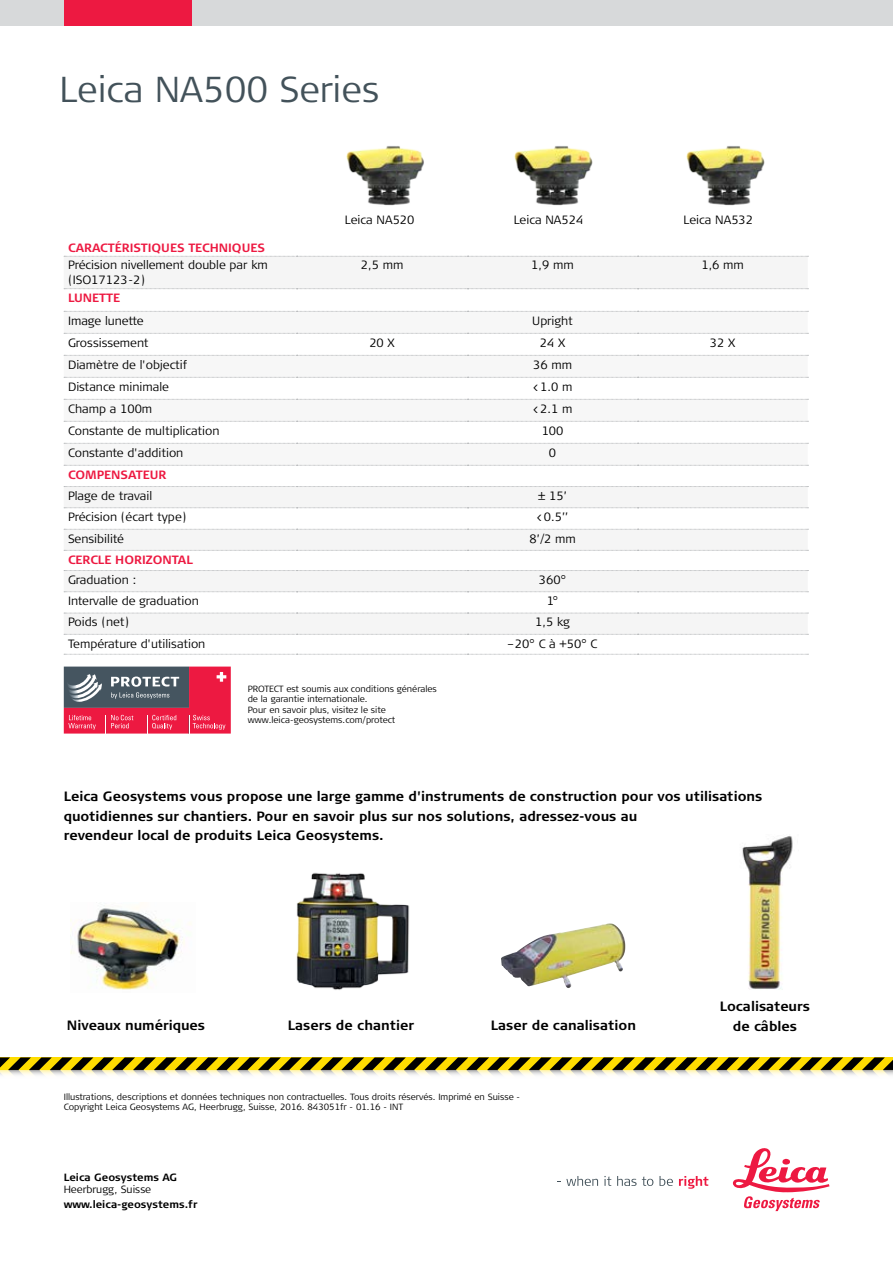
<style>
.page{position:relative;width:893px;height:1263px;background:#fff}
.page>*{position:absolute;margin:0;border:0;box-sizing:border-box;transform-origin:0 0}
.t1{font:300 36px "Signa Column";color:#43525a}
.t2{font:700 13.5px/19.5px "Signa Column";color:#000}
.t3{font:300 12px/15px "Signa Column";color:#000}
.t4{font:700 12px "Signa Column";color:#ed1941}
.t5{font:700 10.5px "Signa Column";color:#000}
.t6{font:300 10.5px "Signa Column";color:#000}
.t7{font:300 9px/10.5px "Signa Column";color:#000}
</style>
<div class="page">
<svg style="left:557px;top:1176px;width:41px;height:10px"></svg>
<svg style="left:604px;top:1176px;width:7px;height:10px"></svg>
<svg style="left:617px;top:1176px;width:36px;height:10px"></svg>
<svg style="left:659px;top:1176px;width:14px;height:10px"></svg>
<svg style="left:679px;top:1176px;width:29px;height:13px"></svg>
<svg style="left:733px;top:1148px;width:96px;height:63px"></svg>
<div style="left:0;top:0;width:893px;height:26px;background:#d7d9da"></div>
<div style="left:64px;top:0;width:127px;height:26px;background:#ed1941"></div>
<img style="left:296px;top:872px;width:114px;height:118px">
<img style="left:742px;top:836px;width:51px;height:153px">
<img style="left:501px;top:923px;width:125px;height:65px">
<img style="left:71px;top:905px;width:120px;height:85px">
<svg style="left:0;top:1057px;width:893px;height:18px;background:#a1933a"></svg>
<svg style="left:64px;top:332px;width:744px;height:133px"></svg>
<svg style="left:64px;top:508px;width:744px;height:146px"></svg>
<svg style="left:64px;top:256px;width:744px;height:1px"></svg>
<svg style="left:64px;top:486px;width:744px;height:1px"></svg>
<svg style="left:64px;top:529px;width:744px;height:1px"></svg>
<svg style="left:64px;top:570px;width:744px;height:1px"></svg>
<svg style="left:64px;top:613px;width:744px;height:1px"></svg>
<svg style="left:64px;top:654px;width:744px;height:1px"></svg>
<svg style="left:64px;top:443px;width:744px;height:1px"></svg>
<svg style="left:64px;top:465px;width:744px;height:1px"></svg>
<svg style="left:64px;top:550px;width:744px;height:1px"></svg>
<svg style="left:64px;top:288px;width:744px;height:1px"></svg>
<svg style="left:64px;top:311px;width:744px;height:1px"></svg>
<svg style="left:64px;top:333px;width:744px;height:1px"></svg>
<svg style="left:64px;top:377px;width:744px;height:1px"></svg>
<svg style="left:64px;top:355px;width:744px;height:1px"></svg>
<svg style="left:64px;top:399px;width:744px;height:1px"></svg>
<svg style="left:64px;top:421px;width:744px;height:1px"></svg>
<svg style="left:64px;top:507px;width:744px;height:1px"></svg>
<svg style="left:64px;top:591px;width:744px;height:1px"></svg>
<svg style="left:64px;top:634px;width:744px;height:1px"></svg>
<img style="left:346px;top:146px;width:78px;height:60px">
<img style="left:686px;top:146px;width:79px;height:60px">
<img style="left:514px;top:146px;width:79px;height:60px">
<svg style="left:64px;top:666px;width:167px;height:67px;background:#ac4a62"></svg>
<h1 class="t1" style="left:60px;top:67px;width:321px">Leica NA500 Series</h1>
<p class="t3" style="left:345px;top:212px;width:71px">Leica NA520</p>
<p class="t3" style="left:514px;top:213px;width:71px">Leica NA524</p>
<p class="t3" style="left:684px;top:213px;width:71px">Leica NA532</p>
<p class="t4" style="left:68px;top:240px;width:198px">CARACTÉRISTIQUES TECHNIQUES</p>
<p class="t3" style="left:68px;top:258px;width:201px">Précision nivellement double par km (ISO17123-2)</p>
<p class="t3" style="left:361px;top:258px;width:44px">2,5 mm</p>
<p class="t3" style="left:531px;top:258px;width:44px">1,9 mm</p>
<p class="t3" style="left:701px;top:258px;width:44px">1,6 mm</p>
<p class="t4" style="left:68px;top:290px;width:54px">LUNETTE</p>
<p class="t3" style="left:68px;top:313px;width:77px">Image lunette</p>
<p class="t3" style="left:532px;top:313px;width:42px">Upright</p>
<p class="t3" style="left:68px;top:335px;width:82px">Grossissement</p>
<p class="t3" style="left:369px;top:335px;width:27px">20 X</p>
<p class="t3" style="left:540px;top:335px;width:27px">24 X</p>
<p class="t3" style="left:710px;top:335px;width:27px">32 X</p>
<p class="t3" style="left:68px;top:357px;width:121px">Diamètre de l'objectif</p>
<p class="t3" style="left:533px;top:357px;width:40px">36 mm</p>
<p class="t3" style="left:68px;top:379px;width:102px">Distance minimale</p>
<p class="t3" style="left:533px;top:379px;width:41px">&lt;1.0 m</p>
<p class="t3" style="left:68px;top:401px;width:86px">Champ a 100m</p>
<p class="t3" style="left:533px;top:401px;width:41px">&lt;2.1 m</p>
<p class="t3" style="left:68px;top:423px;width:153px">Constante de multiplication</p>
<p class="t3" style="left:542px;top:423px;width:23px">100</p>
<p class="t3" style="left:68px;top:445px;width:117px">Constante d'addition</p>
<p class="t3" style="left:549px;top:445px;width:9px">0</p>
<p class="t4" style="left:68px;top:467px;width:100px">COMPENSATEUR</p>
<p class="t3" style="left:68px;top:488px;width:86px">Plage de travail</p>
<p class="t3" style="left:538px;top:488px;width:30px">± 15’</p>
<p class="t3" style="left:68px;top:510px;width:120px">Précision (écart type)</p>
<p class="t3" style="left:537px;top:510px;width:34px">&lt;0.5’’</p>
<p class="t3" style="left:68px;top:531px;width:58px">Sensibilité</p>
<p class="t3" style="left:529px;top:531px;width:48px">8’/2 mm</p>
<p class="t4" style="left:68px;top:552px;width:126px">CERCLE HORIZONTAL</p>
<p class="t3" style="left:68px;top:572px;width:70px">Graduation :</p>
<p class="t3" style="left:539px;top:572px;width:29px">360°</p>
<p class="t3" style="left:68px;top:594px;width:132px">Intervalle de graduation</p>
<p class="t3" style="left:547px;top:594px;width:13px">1°</p>
<p class="t3" style="left:68px;top:615px;width:63px">Poids (net)</p>
<p class="t3" style="left:535px;top:615px;width:36px">1,5 kg</p>
<p class="t3" style="left:68px;top:636px;width:139px">Température d'utilisation</p>
<p class="t3" style="left:508px;top:636px;width:91px">–20° C à +50° C</p>
<p class="t7" style="left:248px;top:683px;width:191px">PROTECT est soumis aux conditions générales de la garantie internationale.<br>Pour en savoir plus, visitez le site www.leica-geosystems.com/protect</p>
<p class="t2" style="left:64px;top:787px;width:700px">Leica Geosystems vous propose une large gamme d'instruments de construction pour vos utilisations quotidiennes sur chantiers. Pour en savoir plus sur nos solutions, adressez-vous au<br>revendeur local de produits Leica Geosystems.</p>
<p class="t2" style="left:67px;top:1016px;width:140px">Niveaux numériques</p>
<p class="t2" style="left:288px;top:1016px;width:128px">Lasers de chantier</p>
<p class="t2" style="left:720px;top:997px;width:92px">Localisateurs</p>
<p class="t2" style="left:491px;top:1016px;width:147px">Laser de canalisation</p>
<p class="t2" style="left:733px;top:1016px;width:66px">de câbles</p>
<p class="t7" style="left:64px;top:1091px;width:458px">Illustrations, descriptions et données techniques non contractuelles. Tous droits réservés. Imprimé en Suisse -<br>Copyright Leica Geosystems AG, Heerbrugg, Suisse, 2016. 843051fr - 01.16 - INT</p>
<p class="t5" style="left:64px;top:1170px;width:115px">Leica Geosystems AG</p>
<p class="t6" style="left:64px;top:1183px;width:89px">Heerbrugg, Suisse</p>
<p class="t5" style="left:64px;top:1198px;width:135px">www.leica-geosystems.fr</p>
</div>
